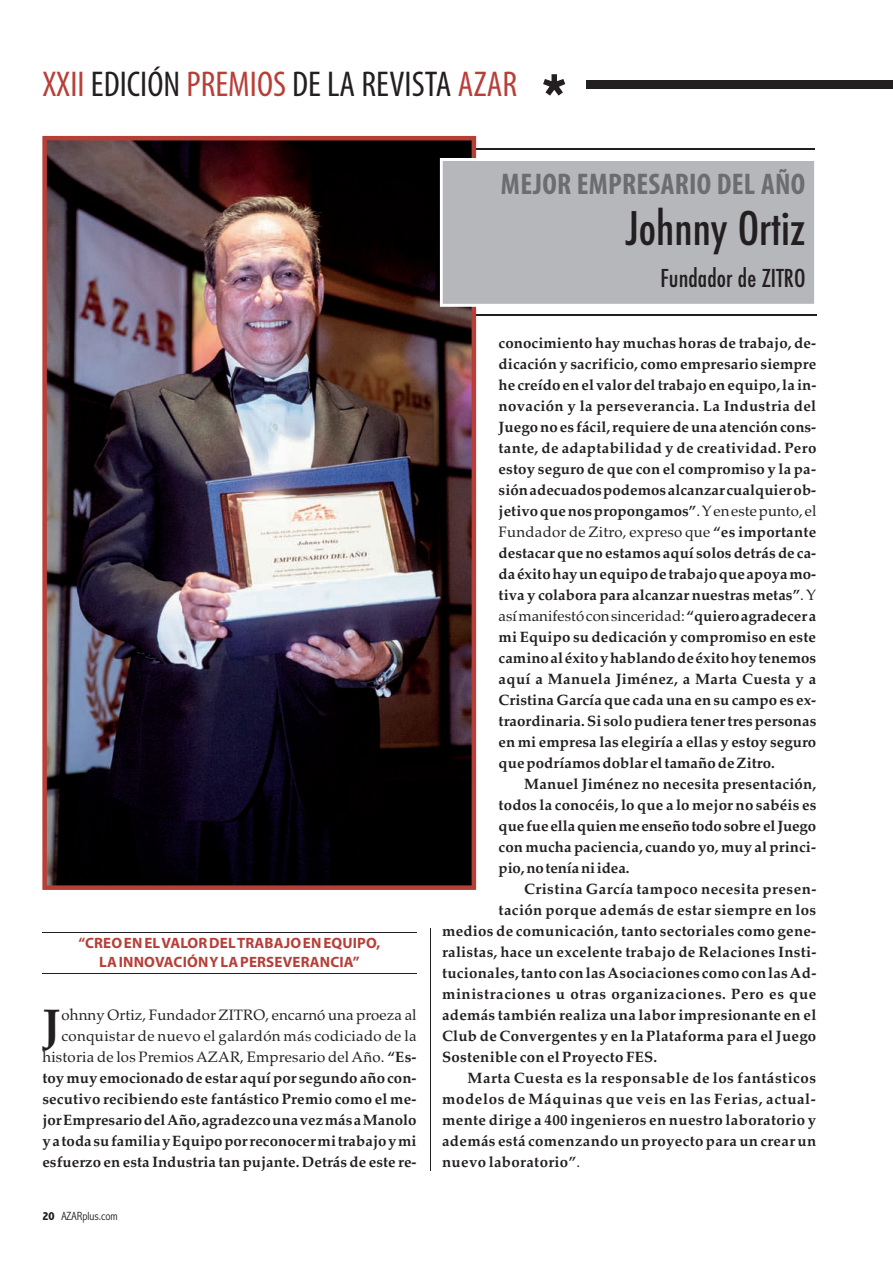
<style>
.page{position:relative;width:893px;height:1263px;background:#fff}
.page>*{position:absolute;margin:0;border:0;box-sizing:border-box;transform-origin:0 0}
.t1{font:88.2px "Impact";color:#231f20}
.t2{font:700 45.9px "Palatino";color:#231f20}
.t3{font:500 condensed 45px "Futura";color:#231f20}
.t4{font:condensed 36px "Myriad Pro";color:#231f20}
.t5{font:700 condensed 30px "Myriad Pro";letter-spacing:.01em;color:#6c6d70}
.t6{font:500 condensed 24px "Futura";color:#231f20}
.t7{font:700 15px/21px "Palatino";letter-spacing:.02em;color:#231f20;text-align:justify}
.t8{font:700 15px/19.5px "Myriad Pro";letter-spacing:.01em;color:#b73f38;text-align:center}
.t9{font:700 15px "Palatino";letter-spacing:.04em;color:#231f20}
.t10{font:700 15px "Palatino";letter-spacing:.045em;color:#231f20}
.t11{font:300 condensed 12px "Abadi";color:#231f20}
.s1{color:#b73f38}
.s2{font-weight:400}
.s3{font-weight:800}
</style>
<div class="page">
<hr style="left:42px;top:932px;width:375px;height:1px;background:#231f20">
<hr style="left:42px;top:973px;width:375px;height:1px;background:#231f20">
<hr style="left:430px;top:928px;width:1px;height:243px;background:#231f20">
<hr style="left:443px;top:314px;width:373px;height:1px;background:#231f20">
<hr style="left:443px;top:149px;width:371px;height:1px;background:#231f20">
<img style="left:42px;top:136px;width:434px;height:754px">
<div style="left:440px;top:158px;width:375px;height:149px;background:#b6b7bb"></div>
<div style="left:586px;top:80px;width:307px;height:9px;background:#231f20"></div>
<h3 class="t4" style="left:42px;top:70px;width:476px"><span class="s1">XXII</span> EDICIÓN <span class="s1">PREMIOS</span> DE LA REVISTA <span class="s1">AZAR</span></h3>
<h1 class="t1" style="left:542px;top:81px;width:26px">*</h1>
<p class="t8" style="left:79px;top:933px;width:303px">“CREO EN EL VALOR DEL TRABAJO EN EQUIPO,<br>LA INNOVACIÓN Y LA PERSEVERANCIA”</p>
<p class="t7" style="left:42px;top:1006px;width:376px;text-align:right"><span class="s2">ohnny Ortiz, Fundador ZITRO, encarnó una proeza al conquistar de nuevo el galardón más codiciado de la historia de los Premios AZAR, Empresario del Año.</span> “Es&shy;toy muy emocionado de estar aquí por segundo año con&shy;secutivo recibiendo este fantástico Premio como el me&shy;jor Empresario del Año, agradezco una vez más a Manolo y a toda su familia y Equipo por reconocer mi trabajo y mi esfuerzo en esta Industria tan pujante. Detrás de este re-</p>
<h2 class="t2" style="left:42px;top:1008px;width:19px">J</h2>
<p class="t11" style="left:42px;top:1209px;width:77px"><span class="s3">20</span> AZARplus.com</p>
<h3 class="t5" style="left:501px;top:173px;width:306px">MEJOR EMPRESARIO DEL AÑO</h3>
<h3 class="t3" style="left:626px;top:207px;width:181px">Johnny Ortiz</h3>
<h3 class="t6" style="left:660px;top:267px;width:146px">Fundador de ZITRO</h3>
<p class="t7" style="left:499px;top:334px;width:319px">conocimiento hay muchas horas de trabajo, de&shy;dicación y sacrificio, como empresario siempre he creído en el valor del trabajo en equipo, la in&shy;novación y la perseverancia. La Industria del Juego no es fácil, requiere de una atención cons&shy;tante, de adaptabilidad y de creatividad. Pero estoy seguro de que con el compromiso y la pa&shy;sión adecuados podemos alcanzar cualquier ob&shy;jetivo que nos propongamos”<span class="s2">. Y en este punto, el Fundador de Zitro, expreso que</span> “es importante destacar que no estamos aquí solos detrás de ca&shy;da éxito hay un equipo de trabajo que apoya mo&shy;tiva y colabora para alcanzar nuestras metas”<span class="s2">. Y así manifestó con sinceridad:</span> “quiero agradecer a mi Equipo su dedicación y compromiso en este camino al éxito y hablando de éxito hoy tenemos aquí a Manuela Jiménez, a Marta Cuesta y a Cristina García que cada una en su campo es ex&shy;traordinaria. Si solo pudiera tener tres personas en mi empresa las elegiría a ellas y estoy seguro que podríamos doblar el tamaño de Zitro.</p>
<p class="t7" style="left:499px;top:775px;width:319px;text-indent:26px">Manuel Jiménez no necesita presentación, todos la conocéis, lo que a lo mejor no sabéis es que fue ella quien me enseño todo sobre el Juego con mucha paciencia, cuando yo, muy al princi&shy;pio, no tenía ni idea.</p>
<p class="t7" style="left:524px;top:880px;width:294px">Cristina García tampoco necesita presen-</p>
<p class="t7" style="left:499px;top:901px;width:319px">tación porque además de estar siempre en los</p>
<p class="t7" style="left:442px;top:922px;width:376px">medios de comunicación, tanto sectoriales como gene-</p>
<p class="t7" style="left:442px;top:943px;width:376px">ralistas, hace un excelente trabajo de Relaciones Insti-</p>
<p class="t7" style="left:442px;top:964px;width:376px">tucionales, tanto con las Asociaciones como con las Ad-</p>
<p class="t9" style="left:442px;top:988px;width:376px">ministraciones u otras organizaciones. Pero es que</p>
<p class="t7" style="left:442px;top:1006px;width:376px">además también realiza una labor impresionante en el</p>
<p class="t7" style="left:442px;top:1027px;width:376px">Club de Convergentes y en la Plataforma para el Juego</p>
<p class="t7" style="left:442px;top:1048px;width:217px">Sostenible con el Proyecto FES.</p>
<p class="t7" style="left:468px;top:1069px;width:350px">Marta Cuesta es la responsable de los fantásticos</p>
<p class="t10" style="left:442px;top:1093px;width:375px">modelos de Máquinas que veis en las Ferias, actual-</p>
<p class="t7" style="left:442px;top:1111px;width:376px">mente dirige a 400 ingenieros en nuestro laboratorio y</p>
<p class="t7" style="left:442px;top:1132px;width:376px">además está comenzando un proyecto para un crear un</p>
<p class="t7" style="left:442px;top:1153px;width:140px">nuevo laboratorio”<span class="s2">.</span></p>
</div>
